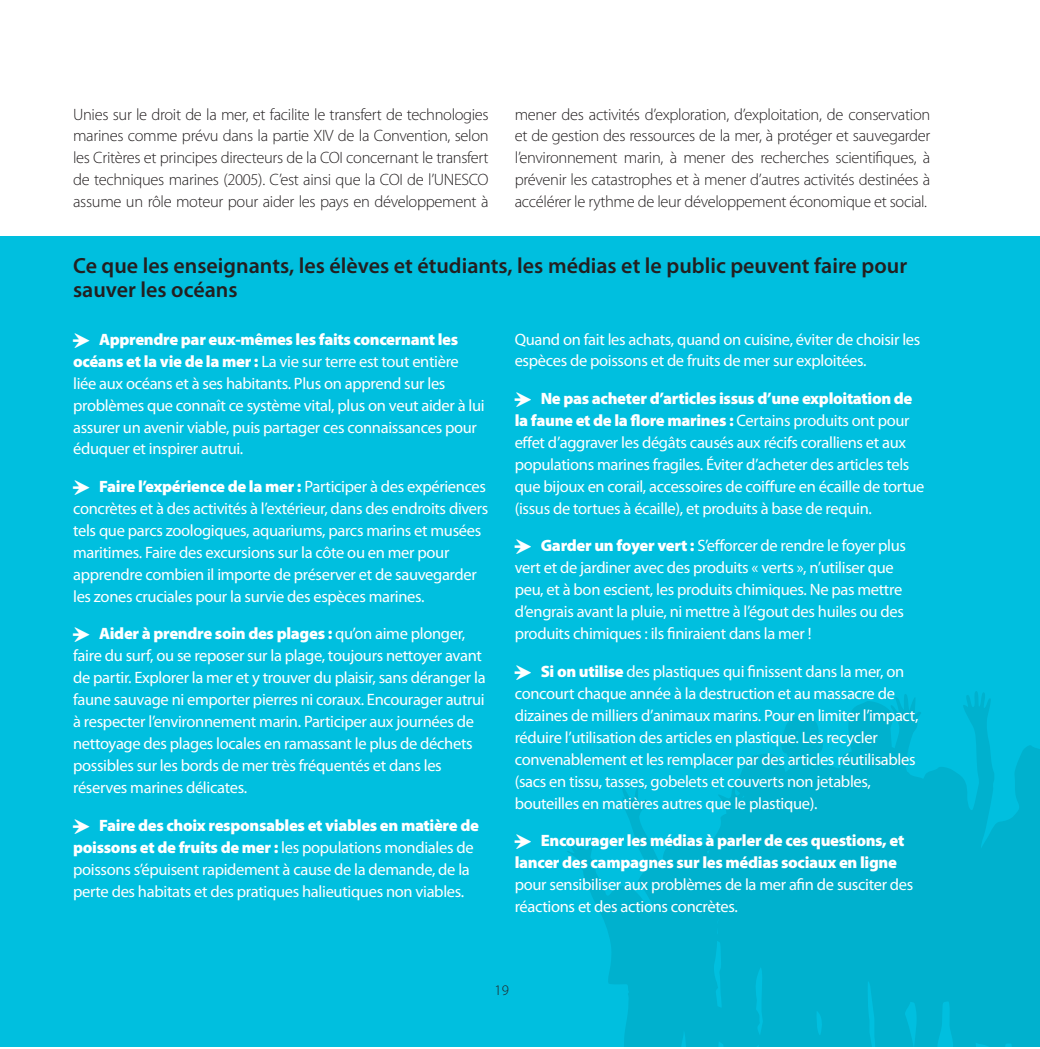
<style>
.page{position:relative;width:1040px;height:1049px;background:#fff}
.page>*{position:absolute;margin:0;border:0;box-sizing:border-box;transform-origin:0 0}
.t1{font:600 22.05px/23.8px "Myriad Pro";color:#231f20}
.t2{font:16.45px/22.1px "Myriad Pro";letter-spacing:-.02em;color:#fff}
.t3{font:300 16.45px/22.1px "Myriad Pro";letter-spacing:-.02em;color:#231f20;text-align:justify}
.t4{font:900 16.45px/22.1px "Myriad Pro";letter-spacing:-.02em;color:#fff}
.t5{font:300 14.7px "Myriad Pro";color:#231f20}
.s1{font-weight:900}
</style>
<div class="page">
<div style="left:0;top:237px;width:1039px;height:810px;background:#00bfdf"></div>
<svg style="left:567px;top:691px;width:472px;height:356px;fill:#00b1ce"></svg>
<p class="t3" style="left:73px;top:103px;width:417px">Unies sur le droit de la mer, et facilite le transfert de technologies marines comme prévu dans la partie XIV de la Convention, selon les Critères et principes directeurs de la COI concernant le transfert de techniques marines (2005). C’est ainsi que la COI de l’UNESCO assume un rôle moteur pour aider les pays en développement à</p>
<p class="t3" style="left:514px;top:103px;width:417px">mener des activités d’exploration, d’exploitation, de conservation et de gestion des ressources de la mer, à protéger et sauvegarder l’environnement marin, à mener des recherches scientifiques, à prévenir les catastrophes et à mener d’autres activités destinées à accélérer le rythme de leur développement économique et social.</p>
<h1 class="t1" style="left:73px;top:255px;width:835px">Ce que les enseignants, les élèves et étudiants, les médias et le public peuvent faire pour sauver les océans</h1>
<p class="t2" style="left:73px;top:329px;width:413px">→ <span class="s1">Apprendre par eux-mêmes les faits concernant les océans et la vie de la mer :</span> La vie sur terre est tout entière liée aux océans et à ses habitants. Plus on apprend sur les problèmes que connaît ce système vital, plus on veut aider à lui assurer un avenir viable, puis partager ces connaissances pour éduquer et inspirer autrui.</p>
<p class="t2" style="left:73px;top:476px;width:417px">→ <span class="s1">Faire l’expérience de la mer :</span> Participer à des expériences concrètes et à des activités à l’extérieur, dans des endroits divers tels que parcs zoologiques, aquariums, parcs marins et musées maritimes. Faire des excursions sur la côte ou en mer pour apprendre combien il importe de préserver et de sauvegarder les zones cruciales pour la survie des espèces marines.</p>
<p class="t2" style="left:73px;top:624px;width:414px">→ <span class="s1">Aider à prendre soin des plages :</span> qu’on aime plonger, faire du surf, ou se reposer sur la plage, toujours nettoyer avant de partir. Explorer la mer et y trouver du plaisir, sans déranger la faune sauvage ni emporter pierres ni coraux. Encourager autrui à respecter l’environnement marin. Participer aux journées de nettoyage des plages locales en ramassant le plus de déchets possibles sur les bords de mer très fréquentés et dans les réserves marines délicates.</p>
<p class="t2" style="left:73px;top:815px;width:407px">→ <span class="s1">Faire des choix responsables et viables en matière de poissons et de fruits de mer :</span> les populations mondiales de poissons s’épuisent rapidement à cause de la demande, de la perte des habitats et des pratiques halieutiques non viables.</p>
<p class="t2" style="left:514px;top:329px;width:407px">Quand on fait les achats, quand on cuisine, éviter de choisir les espèces de poissons et de fruits de mer sur exploitées.</p>
<p class="t2" style="left:514px;top:388px;width:411px">→ <span class="s1">Ne pas acheter d’articles issus d’une exploitation de la faune et de la flore marines :</span> Certains produits ont pour effet d’aggraver les dégâts causés aux récifs coralliens et aux populations marines fragiles. Éviter d’acheter des articles tels que bijoux en corail, accessoires de coiffure en écaille de tortue (issus de tortues à écaille), et produits à base de requin.</p>
<p class="t2" style="left:514px;top:536px;width:393px">→ <span class="s1">Garder un foyer vert :</span> S’efforcer de rendre le foyer plus vert et de jardiner avec des produits « verts », n’utiliser que peu, et à bon escient, les produits chimiques. Ne pas mettre d’engrais avant la pluie, ni mettre à l’égout des huiles ou des produits chimiques : ils finiraient dans la mer !</p>
<p class="t2" style="left:514px;top:661px;width:405px">→ <span class="s1">Si on utilise</span> des plastiques qui finissent dans la mer, on concourt chaque année à la destruction et au massacre de dizaines de milliers d’animaux marins. Pour en limiter l’impact, réduire l’utilisation des articles en plastique. Les recycler convenablement et les remplacer par des articles réutilisables (sacs en tissu, tasses, gobelets et couverts non jetables, bouteilles en matières autres que le plastique).</p>
<p class="t4" style="left:514px;top:830px;width:391px">→ Encourager les médias à parler de ces questions, et lancer des campagnes sur les médias sociaux en ligne</p>
<p class="t2" style="left:514px;top:874px;width:400px">pour sensibiliser aux problèmes de la mer afin de susciter des réactions et des actions concrètes.</p>
<p class="t5" style="left:494px;top:981px;width:16px">19</p>
</div>
